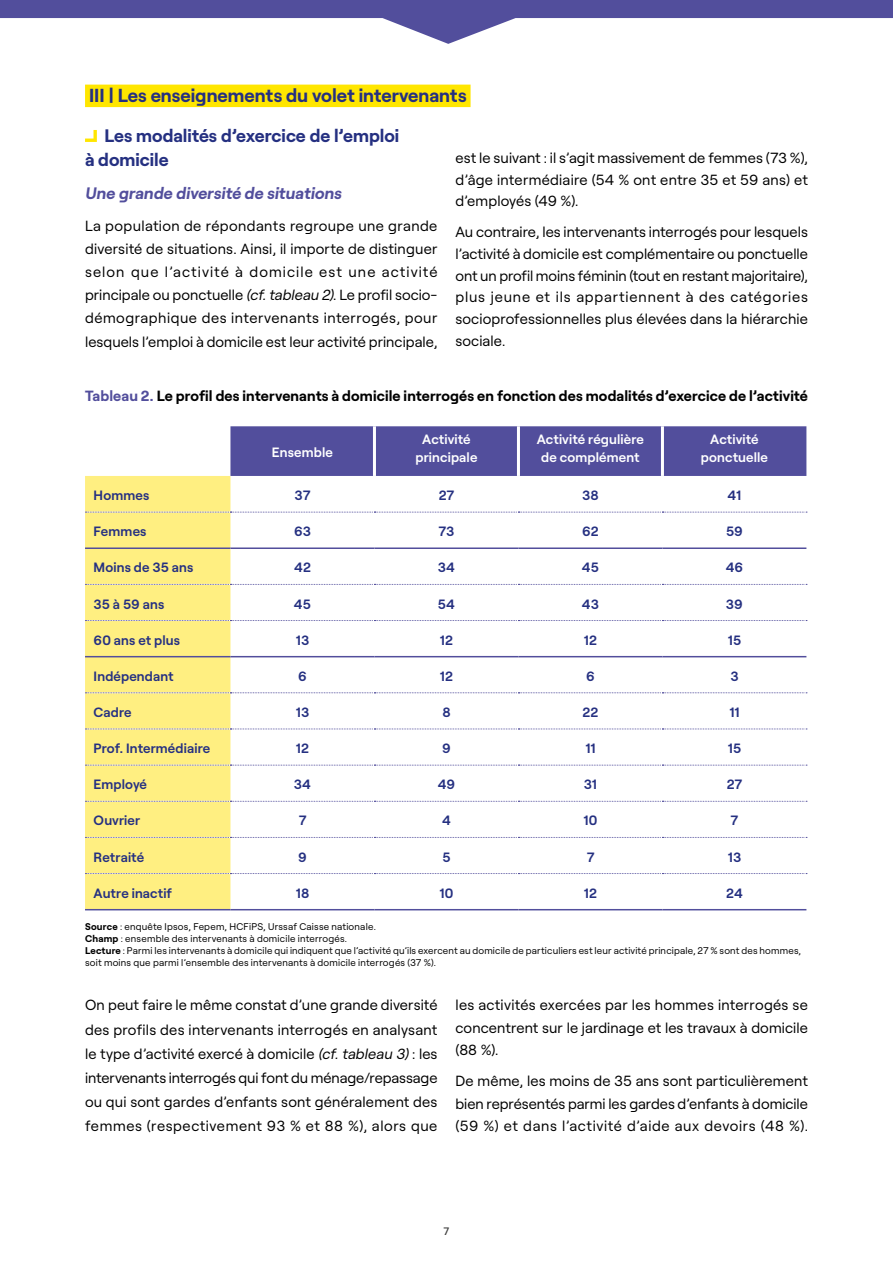
<style>
.page{position:relative;width:893px;height:1263px;background:#fff}
.page>*{position:absolute;margin:0;border:0;box-sizing:border-box;transform-origin:0 0}
.t1{font:700 18.75px "Roobert";color:#253081}
.t2{font:700 18px/24.3px "Roobert";color:#253081}
.t3{font:700 16.5px "Roobert";color:#524e9c}
.t4{font:14.7px/21.9px "Roobert";letter-spacing:.01em;color:#000;text-align:justify}
.t5{font:700 14.7px "Roobert";letter-spacing:.005em;color:#000}
.t6{font:600 13.5px "Roobert";letter-spacing:.01em;color:#253081}
.t7{font:600 13.5px/18px "Roobert";letter-spacing:.01em;color:#fff;text-align:center}
.t8{font:500 10.5px "Roboto";color:#3c3c3b}
.t9{font:9.75px/12px "Roobert";letter-spacing:.02em;color:#000}
.s1{font-style:italic}
.s2{color:#524e9c}
.s3{font-weight:700}
</style>
<div class="page">
<div style="left:85px;top:85px;width:386px;height:22px;background:#ffe600"></div>
<svg style="left:85px;top:130px;width:12px;height:12px"></svg>
<svg style="left:0;top:0;width:893px;height:44px"></svg>
<div style="left:230px;top:426px;width:576px;height:50px;background:#524e9c"></div>
<div style="left:85px;top:476px;width:145px;height:433px;background:#ffef81"></div>
<hr style="left:373px;top:426px;width:3px;height:50px;background:#fff">
<hr style="left:517px;top:426px;width:3px;height:50px;background:#fff">
<hr style="left:661px;top:426px;width:3px;height:50px;background:#fff">
<svg style="left:85px;top:512px;width:722px;height:1px"></svg>
<svg style="left:85px;top:584px;width:722px;height:1px"></svg>
<svg style="left:85px;top:620px;width:722px;height:1px"></svg>
<svg style="left:85px;top:692px;width:722px;height:1px"></svg>
<svg style="left:85px;top:801px;width:722px;height:1px"></svg>
<svg style="left:85px;top:837px;width:722px;height:1px"></svg>
<svg style="left:85px;top:873px;width:722px;height:1px"></svg>
<hr style="left:85px;top:547px;width:145px;height:2px;background:#524e9c">
<hr style="left:230px;top:547px;width:144px;height:2px;background:#524e9c">
<hr style="left:374px;top:547px;width:144px;height:2px;background:#524e9c">
<hr style="left:518px;top:547px;width:144px;height:2px;background:#524e9c">
<hr style="left:662px;top:547px;width:144px;height:2px;background:#524e9c">
<hr style="left:85px;top:656px;width:145px;height:1px;background:#524e9c">
<hr style="left:230px;top:656px;width:144px;height:1px;background:#524e9c">
<hr style="left:374px;top:656px;width:144px;height:1px;background:#524e9c">
<hr style="left:518px;top:656px;width:144px;height:1px;background:#524e9c">
<hr style="left:662px;top:656px;width:144px;height:1px;background:#524e9c">
<hr style="left:85px;top:909px;width:145px;height:1px;background:#524e9c">
<hr style="left:230px;top:909px;width:144px;height:1px;background:#524e9c">
<hr style="left:374px;top:909px;width:144px;height:1px;background:#524e9c">
<hr style="left:518px;top:909px;width:144px;height:1px;background:#524e9c">
<hr style="left:662px;top:909px;width:144px;height:1px;background:#524e9c">
<svg style="left:85px;top:729px;width:722px;height:1px"></svg>
<svg style="left:85px;top:765px;width:722px;height:1px"></svg>
<p class="t1" style="left:89px;top:81px;width:379px">III | Les enseignements du volet intervenants</p>
<p class="t2" style="left:85px;top:122px;width:316px;text-indent:19px">Les modalités d’exercice de l’emploi à domicile</p>
<p class="t3" style="left:85px;top:181px;width:261px">Une grande diversité de situations</p>
<p class="t4" style="left:85px;top:213px;width:354px;line-height:23.1px">La population de répondants regroupe une grande diversité de situations. Ainsi, il importe de distinguer selon que l’activité à domicile est une activité principale ou ponctuelle <span class="s1">(cf.tableau 2)</span>. Le profil socio&shy;démographique des intervenants interrogés, pour lesquels l’emploi à domicile est leur activité principale,</p>
<p class="t4" style="left:455px;top:145px;width:354px">est le suivant : il s’agit massivement de femmes (73 %), d’âge intermédiaire (54 % ont entre 35 et 59 ans) et d’employés (49 %).</p>
<p class="t4" style="left:455px;top:220px;width:354px">Au contraire, les intervenants interrogés pour lesquels l’activité à domicile est complémentaire ou ponctuelle ont un profil moins féminin (tout en restant majoritaire), plus jeune et ils appartiennent à des catégories socioprofessionnelles plus élevées dans la hiérarchie sociale.</p>
<p class="t5" style="left:85px;top:385px;width:724px"><span class="s2">Tableau 2.</span> Le profil des intervenants à domicile interrogés en fonction des modalités d’exercice de l’activité</p>
<p class="t7" style="left:272px;top:442px;width:63px">Ensemble</p>
<p class="t7" style="left:415px;top:429px;width:63px">Activité principale</p>
<p class="t7" style="left:537px;top:429px;width:109px">Activité régulière de complément</p>
<p class="t7" style="left:701px;top:429px;width:69px">Activité ponctuelle</p>
<p class="t6" style="left:94px;top:485px;width:57px">Hommes</p>
<p class="t6" style="left:295px;top:485px;width:17px">37</p>
<p class="t6" style="left:439px;top:485px;width:17px">27</p>
<p class="t6" style="left:582px;top:485px;width:18px">38</p>
<p class="t6" style="left:728px;top:485px;width:15px">41</p>
<p class="t6" style="left:94px;top:521px;width:54px">Femmes</p>
<p class="t6" style="left:294px;top:521px;width:18px">63</p>
<p class="t6" style="left:439px;top:521px;width:17px">73</p>
<p class="t6" style="left:582px;top:521px;width:18px">62</p>
<p class="t6" style="left:726px;top:521px;width:18px">59</p>
<p class="t6" style="left:94px;top:557px;width:101px">Moins de 35 ans</p>
<p class="t6" style="left:294px;top:557px;width:18px">42</p>
<p class="t6" style="left:438px;top:557px;width:19px">34</p>
<p class="t6" style="left:582px;top:557px;width:19px">45</p>
<p class="t6" style="left:726px;top:557px;width:19px">46</p>
<p class="t6" style="left:94px;top:593px;width:72px">35 à 59 ans</p>
<p class="t6" style="left:294px;top:593px;width:19px">45</p>
<p class="t6" style="left:438px;top:593px;width:19px">54</p>
<p class="t6" style="left:582px;top:593px;width:19px">43</p>
<p class="t6" style="left:726px;top:593px;width:18px">39</p>
<p class="t6" style="left:94px;top:629px;width:88px">60 ans et plus</p>
<p class="t6" style="left:296px;top:629px;width:15px">13</p>
<p class="t6" style="left:440px;top:629px;width:15px">12</p>
<p class="t6" style="left:584px;top:629px;width:15px">12</p>
<p class="t6" style="left:728px;top:629px;width:15px">15</p>
<p class="t6" style="left:94px;top:666px;width:82px">Indépendant</p>
<p class="t6" style="left:298px;top:666px;width:10px">6</p>
<p class="t6" style="left:440px;top:666px;width:15px">12</p>
<p class="t6" style="left:586px;top:666px;width:10px">6</p>
<p class="t6" style="left:730px;top:666px;width:10px">3</p>
<p class="t6" style="left:94px;top:702px;width:40px">Cadre</p>
<p class="t6" style="left:296px;top:702px;width:15px">13</p>
<p class="t6" style="left:442px;top:702px;width:10px">8</p>
<p class="t6" style="left:583px;top:702px;width:17px">22</p>
<p class="t6" style="left:729px;top:702px;width:12px">11</p>
<p class="t6" style="left:94px;top:738px;width:118px">Prof. Intermédiaire</p>
<p class="t6" style="left:296px;top:738px;width:15px">12</p>
<p class="t6" style="left:442px;top:738px;width:10px">9</p>
<p class="t6" style="left:585px;top:738px;width:12px">11</p>
<p class="t6" style="left:728px;top:738px;width:15px">15</p>
<p class="t6" style="left:94px;top:774px;width:55px">Employé</p>
<p class="t6" style="left:294px;top:774px;width:19px">34</p>
<p class="t6" style="left:438px;top:774px;width:19px">49</p>
<p class="t6" style="left:584px;top:774px;width:15px">31</p>
<p class="t6" style="left:727px;top:774px;width:17px">27</p>
<p class="t6" style="left:94px;top:810px;width:48px">Ouvrier</p>
<p class="t6" style="left:299px;top:810px;width:9px">7</p>
<p class="t6" style="left:442px;top:810px;width:10px">4</p>
<p class="t6" style="left:583px;top:810px;width:15px">10</p>
<p class="t6" style="left:731px;top:810px;width:9px">7</p>
<p class="t6" style="left:94px;top:846px;width:52px">Retraité</p>
<p class="t6" style="left:298px;top:846px;width:10px">9</p>
<p class="t6" style="left:442px;top:846px;width:10px">5</p>
<p class="t6" style="left:587px;top:846px;width:9px">7</p>
<p class="t6" style="left:728px;top:846px;width:15px">13</p>
<p class="t6" style="left:94px;top:882px;width:80px">Autre inactif</p>
<p class="t6" style="left:296px;top:882px;width:15px">18</p>
<p class="t6" style="left:439px;top:882px;width:15px">10</p>
<p class="t6" style="left:584px;top:882px;width:15px">12</p>
<p class="t6" style="left:726px;top:882px;width:18px">24</p>
<p class="t9" style="left:85px;top:920px;width:718px"><span class="s3">Source</span> : enquête Ipsos, Fepem, HCFiPS, Urssaf Caisse nationale.<br><span class="s3">Champ</span> : ensemble des intervenants à domicile interrogés.<br><span class="s3">Lecture</span> : Parmi les intervenants à domicile qui indiquent que l’activité qu’ils exercent au domicile de particuliers est leur activité principale, 27 % sont des hommes, soit moins que parmi l’ensemble des intervenants à domicile interrogés (37 %).</p>
<p class="t4" style="left:85px;top:992px;width:354px;line-height:24.2px">On peut faire le même constat d’une grande diversité des profils des intervenants interrogés en analysant le type d’activité exercé à domicile <span class="s1">(cf.tableau 3)</span>: les intervenants interrogés qui font du ménage/repassage ou qui sont gardes d’enfants sont généralement des femmes (respectivement 93 % et 88 %), alors que</p>
<p class="t4" style="left:455px;top:993px;width:354px;line-height:22.5px">les activités exercées par les hommes interrogés se concentrent sur le jardinage et les travaux à domicile (88 %).</p>
<p class="t4" style="left:455px;top:1069px;width:354px;line-height:22.5px">De même, les moins de 35 ans sont particulièrement bien représentés parmi les gardes d’enfants à domicile (59 %) et dans l’activité d’aide aux devoirs (48 %).</p>
<p class="t8" style="left:443px;top:1224px;width:7px">7</p>
</div>
